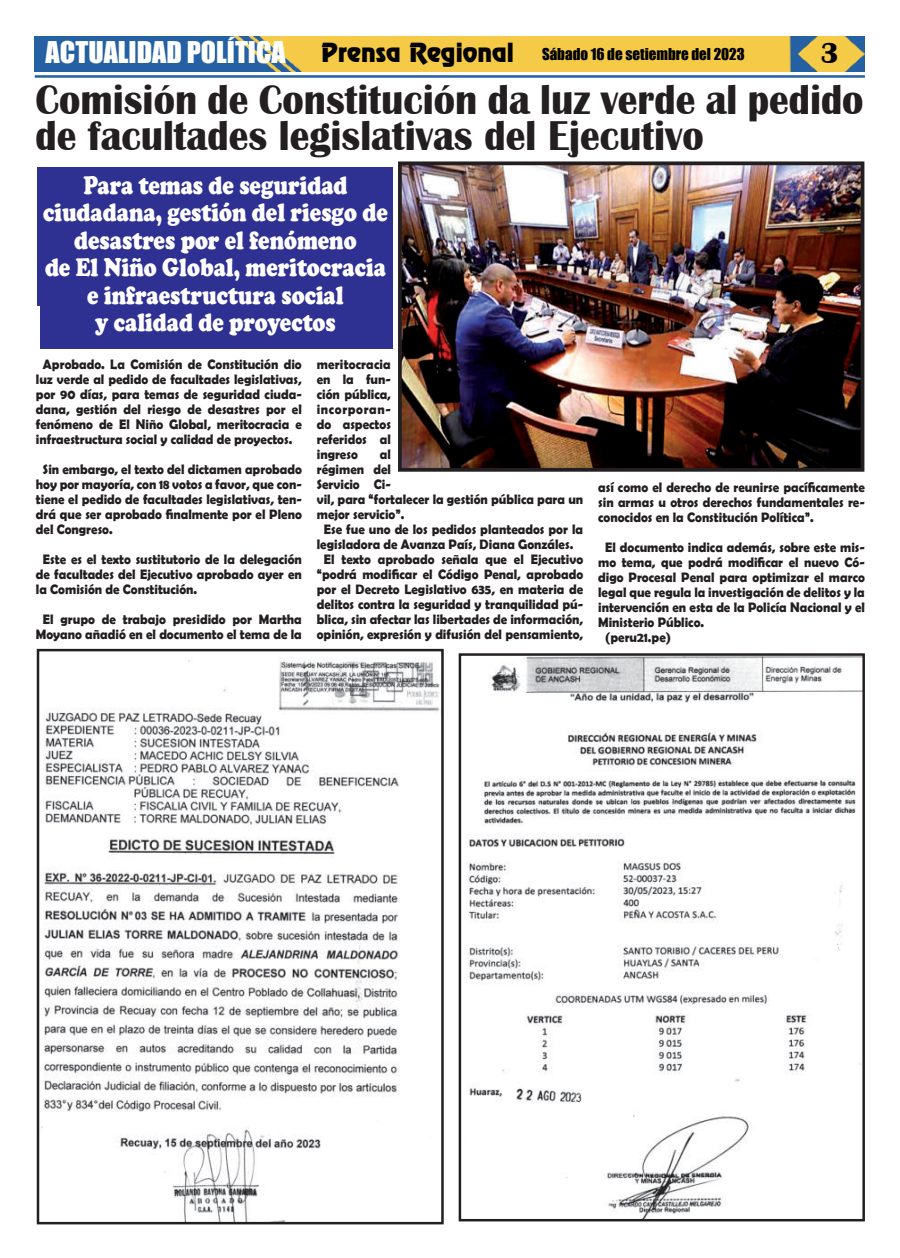
<style>
.page{position:relative;width:900px;height:1258px;background:#fff}
.page>*{position:absolute;margin:0;border:0;box-sizing:border-box;transform-origin:0 0}
.t1{font:700 42.88px/36.2px "Britannic";color:#231f20;scale:.92 1}
.t2{font:700 30px "Britannic";color:#020000}
.t3{font:27.5px "Impact";color:#fff}
.t4{font:900 26.25px/27.5px "Cooper";color:#fff;text-align:center;scale:.82 1}
.t5{font:15px "Impact";color:#000}
.t6{font:700 13.75px/15px "Berlin Sans FB Demi";color:#231f20;text-align:justify;scale:.94 1}
.s1{font-family:"Renfrew Normal";font-size:23.75px;color:#020000}
</style>
<div class="page">
<hr style="left:35px;top:75px;width:830px;height:3px;background:#2361a2">
<img style="left:35px;top:36px;width:830px;height:36px">
<img style="left:403px;top:166px;width:456px;height:301px">
<div style="left:398px;top:161px;width:466px;height:311px;border:4px solid #231f20"></div>
<div style="left:37px;top:168px;width:355px;height:138px;background:#2e3092"></div>
<div style="left:40px;top:176px;width:352px;height:173px;background:#2e3092"></div>
<img style="left:41px;top:658px;width:399px;height:562px">
<div style="left:37px;top:649px;width:407px;height:575px;border:3px solid #231f20"></div>
<img style="left:466px;top:657px;width:395px;height:560px">
<div style="left:459px;top:653px;width:406px;height:568px;border:3px solid #231f20"></div>
<h3 class="t3" style="left:46px;top:38px;width:242px">ACTUALIDAD POLÍTICA</h3>
<p class="t5" style="left:321px;top:46px;width:425px"><span class="s1">Prensa Regional</span> Sábado 16 de setiembre del 2023</p>
<h2 class="t2" style="left:820px;top:38px;width:20px">3</h2>
<h1 class="t1" style="left:36px;top:81px;width:902px">Comisión de Constitución da luz verde al pedido de facultades legislativas del Ejecutivo</h1>
<h3 class="t4" style="left:43px;top:173px;width:422px">Para temas de seguridad ciudadana, gestión del riesgo de desastres por el fenómeno<br>de El Niño Global, meritocracia e infraestructura social<br>y calidad de proyectos</h3>
<p class="t6" style="left:36px;top:357px;width:284px;text-indent:7px">Aprobado. La Comisión de Constitución dio luz verde al pedido de facultades legislativas, por 90 días, para temas de seguridad ciuda&shy;dana, gestión del riesgo de desastres por el fenómeno de El Niño Global, meritocracia e infraestructura social y calidad de proyectos.</p>
<p class="t6" style="left:36px;top:462px;width:284px;text-indent:7px">Sin embargo, el texto del dictamen aprobado hoy por mayoría, con 18 votos a favor, que con&shy;tiene el pedido de facultades legislativas, ten&shy;drá que ser aprobado finalmente por el Pleno del Congreso.</p>
<p class="t6" style="left:36px;top:552px;width:284px;text-indent:7px">Este es el texto sustitutorio de la delegación de facultades del Ejecutivo aprobado ayer en la Comisión de Constitución.</p>
<p class="t6" style="left:36px;top:612px;width:284px;text-align:center">El grupo de trabajo presidido por Martha<br>Moyano añadió en el documento el tema de la</p>
<p class="t6" style="left:317px;top:357px;width:80px">meritocracia en la fun&shy;ción pública, incorporan&shy;do aspectos referidos al ingreso</p>
<p class="t6" style="left:380px;top:447px;width:13px">al</p>
<p class="t6" style="left:317px;top:462px;width:80px">régimen del</p>
<p class="t6" style="left:317px;top:477px;width:80px">Servicio Ci-</p>
<p class="t6" style="left:317px;top:492px;width:285px">vil, para “fortalecer la gestión pública para un</p>
<p class="t6" style="left:317px;top:507px;width:95px">mejor servicio”.</p>
<p class="t6" style="left:324px;top:522px;width:277px">Ese fue uno de los pedidos planteados por la</p>
<p class="t6" style="left:317px;top:536px;width:274px">legisladora de Avanza País, Diana Gonzáles.</p>
<p class="t6" style="left:324px;top:552px;width:277px">El texto aprobado señala que el Ejecutivo</p>
<p class="t6" style="left:317px;top:566px;width:285px">“podrá modificar el Código Penal, aprobado</p>
<p class="t6" style="left:317px;top:581px;width:285px">por el Decreto Legislativo 635, en materia de</p>
<p class="t6" style="left:317px;top:597px;width:285px">delitos contra la seguridad y tranquilidad pú-</p>
<p class="t6" style="left:317px;top:612px;width:285px">blica, sin afectar las libertades de información,</p>
<p class="t6" style="left:317px;top:627px;width:285px">opinión, expresión y difusión del pensamiento,</p>
<p class="t6" style="left:598px;top:479px;width:285px">así como el derecho de reunirse pacíficamente sin armas u otros derechos fundamentales re&shy;conocidos en la Constitución Política”.</p>
<p class="t6" style="left:605px;top:540px;width:278px">El documento indica además, sobre este mis-</p>
<p class="t6" style="left:598px;top:554px;width:285px">mo tema, que podrá modificar el nuevo Có-</p>
<p class="t6" style="left:598px;top:569px;width:285px">digo Procesal Penal para optimizar el marco</p>
<p class="t6" style="left:598px;top:585px;width:285px">legal que regula la investigación de delitos y la</p>
<p class="t6" style="left:598px;top:599px;width:285px">intervención en esta de la Policía Nacional y el</p>
<p class="t6" style="left:598px;top:614px;width:114px">Ministerio Público.</p>
<p class="t6" style="left:605px;top:630px;width:71px">(peru21.pe)</p>
</div>
